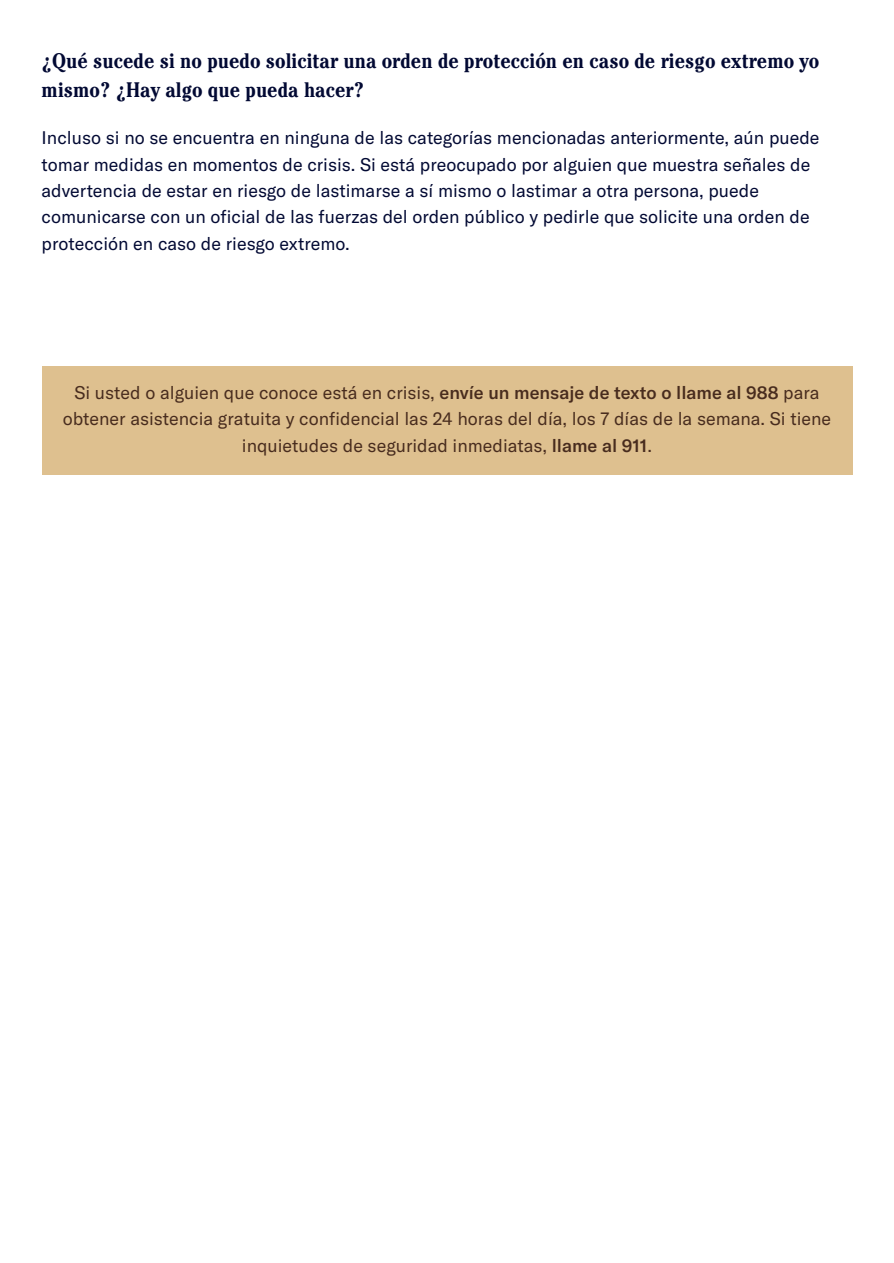
<style>
.page{position:relative;width:894px;height:1263px;background:#fff}
.page>*{position:absolute;margin:0;border:0;box-sizing:border-box;transform-origin:0 0}
.t1{font:700 condensed 21px/29.2px "Cheltenham Std";color:#020933}
.t2{font:18px/26.4px "GT America";color:#020933}
.t3{font:18px/26.4px "GT America";color:#482c1e;text-align:center}
.s1{font-weight:500}
</style>
<div class="page">
<div style="left:42px;top:367px;width:810px;height:108px;background:#dec08f"></div>
<h3 class="t1" style="left:42px;top:49px;width:779px">¿Qué sucede si no puedo solicitar una orden de protección en caso de riesgo extremo yo mismo? ¿Hay algo que pueda hacer?</h3>
<p class="t2" style="left:42px;top:124px;width:779px">Incluso si no se encuentra en ninguna de las categorías mencionadas anteriormente, aún puede tomar medidas en momentos de crisis. Si está preocupado por alguien que muestra señales de advertencia de estar en riesgo de lastimarse a sí mismo o lastimar a otra persona, puede comunicarse con un oficial de las fuerzas del orden público y pedirle que solicite una orden de protección en caso de riesgo extremo.</p>
<p class="t3" style="left:63px;top:379px;width:769px">Si usted o alguien que conoce está en crisis, <span class="s1">envíe un mensaje de texto o llame al 988</span> para obtener asistencia gratuita y confidencial las 24 horas del día, los 7 días de la semana. Si tiene inquietudes de seguridad inmediatas, <span class="s1">llame al 911</span>.</p>
</div>
